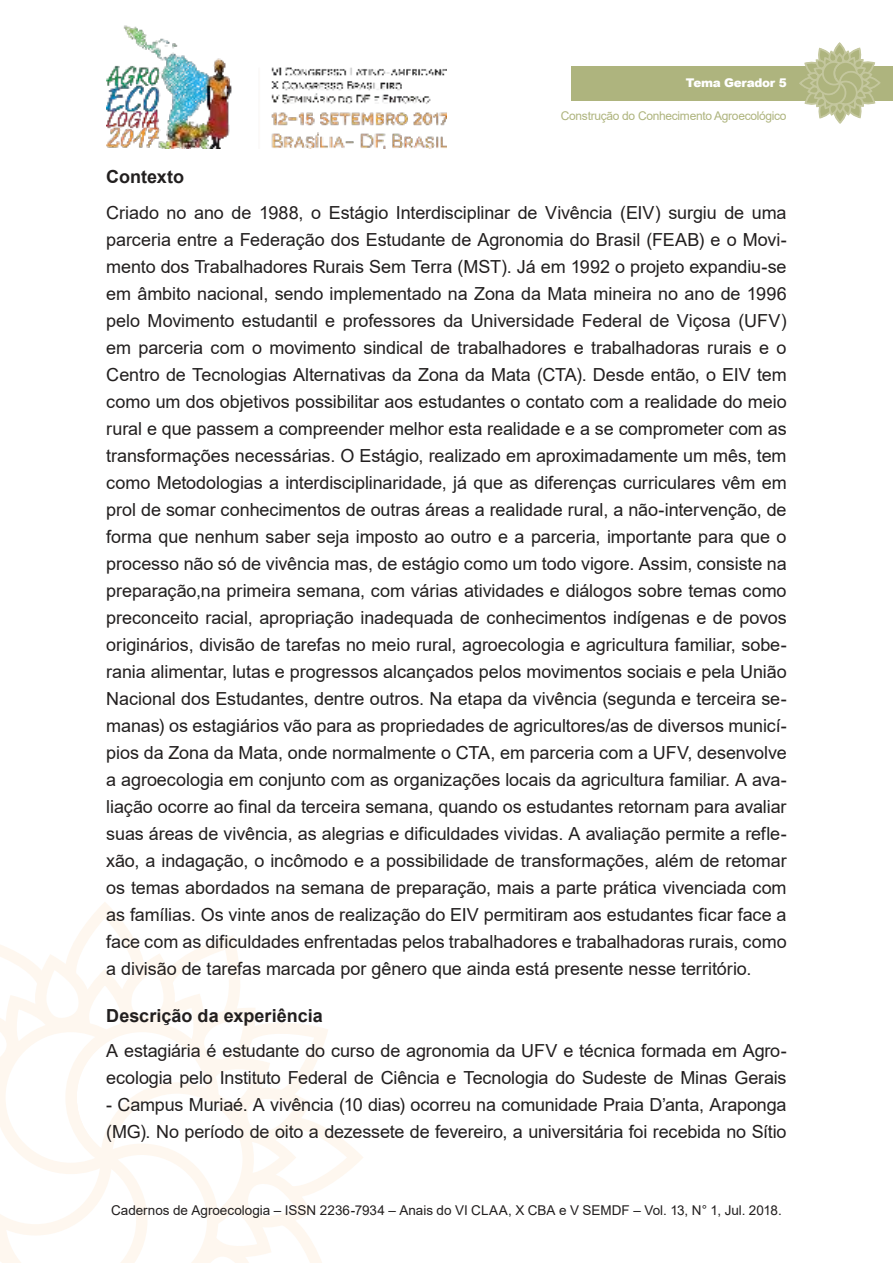
<style>
.page{position:relative;width:893px;height:1263px;background:#fff}
.page>*{position:absolute;margin:0;border:0;box-sizing:border-box;transform-origin:0 0}
.t1{font:18px/27px "Arial";letter-spacing:-.01em;color:#221f1f}
.t2{font:700 18px "Arial";color:#221f1f}
.t3{font:13.5px "Arial";color:#221f1f}
.t4{font:12px "Arial";letter-spacing:-.025em;color:#aeb47e}
.t5{font:900 12px "Arial";letter-spacing:-.025em;color:#fff}
</style>
<div class="page">
<img style="left:106px;top:25px;width:340px;height:124px">
<svg style="left:0;top:910px;width:363px;height:353px"></svg>
<div style="left:571px;top:66px;width:322px;height:34px;background:#aeb47e"></div>
<svg style="left:798px;top:43px;width:83px;height:81px"></svg>
<p class="t5" style="left:686px;top:76px;width:102px">Tema Gerador 5</p>
<p class="t4" style="left:561px;top:112px;width:227px">Construção do Conhecimento Agroecológico</p>
<p class="t2" style="left:106px;top:170px;width:79px">Contexto</p>
<p class="t1" style="left:106px;top:201px;width:682px;text-align:justify">Criado no ano de 1988, o Estágio Interdisciplinar de Vivência (EIV) surgiu de uma parceria entre a Federação dos Estudante de Agronomia do Brasil (FEAB) e o Movi&shy;mento dos Trabalhadores Rurais Sem Terra (MST). Já em 1992 o projeto expandiu-se em âmbito nacional, sendo implementado na Zona da Mata mineira no ano de 1996 pelo Movimento estudantil e professores da Universidade Federal de Viçosa (UFV) em parceria com o movimento sindical de trabalhadores e trabalhadoras rurais e o Centro de Tecnologias Alternativas da Zona da Mata (CTA). Desde então, o EIV tem como um dos objetivos possibilitar aos estudantes o contato com a realidade do meio rural e que passem a compreender melhor esta realidade e a se comprometer com as transformações necessárias. O Estágio, realizado em aproximadamente um mês, tem como Metodologias a interdisciplinaridade, já que as diferenças curriculares vêm em prol de somar conhecimentos de outras áreas a realidade rural, a não-intervenção, de forma que nenhum saber seja imposto ao outro e a parceria, importante para que o processo não só de vivência mas, de estágio como um todo vigore. Assim, consiste na preparação,na primeira semana, com várias atividades e diálogos sobre temas como preconceito racial, apropriação inadequada de conhecimentos indígenas e de povos originários, divisão de tarefas no meio rural, agroecologia e agricultura familiar, sobe&shy;rania alimentar, lutas e progressos alcançados pelos movimentos sociais e pela União Nacional dos Estudantes, dentre outros. Na etapa da vivência (segunda e terceira se&shy;manas) os estagiários vão para as propriedades de agricultores/as de diversos municí&shy;pios da Zona da Mata, onde normalmente o CTA, em parceria com a UFV, desenvolve a agroecologia em conjunto com as organizações locais da agricultura familiar. A ava&shy;liação ocorre ao final da terceira semana, quando os estudantes retornam para avaliar suas áreas de vivência, as alegrias e dificuldades vividas. A avaliação permite a refle&shy;xão, a indagação, o incômodo e a possibilidade de transformações, além de retomar os temas abordados na semana de preparação, mais a parte prática vivenciada com as famílias. Os vinte anos de realização do EIV permitiram aos estudantes ficar face a face com as dificuldades enfrentadas pelos trabalhadores e trabalhadoras rurais, como a divisão de tarefas marcada por gênero que ainda está presente nesse território.</p>
<p class="t2" style="left:106px;top:1009px;width:218px">Descrição da experiência</p>
<p class="t1" style="left:106px;top:1039px;width:682px">A estagiária é estudante do curso de agronomia da UFV e técnica formada em Agro&shy;ecologia pelo Instituto Federal de Ciência e Tecnologia do Sudeste de Minas Gerais</p>
<p class="t1" style="left:106px;top:1093px;width:682px">- Campus Muriaé. A vivência (10 dias) ocorreu na comunidade Praia D’anta, Araponga (MG). No período de oito a dezessete de fevereiro, a universitária foi recebida no Sítio</p>
<p class="t3" style="left:111px;top:1205px;width:672px">Cadernos de Agroecologia – ISSN 2236-7934 – Anais do VI CLAA, X CBA e V SEMDF – Vol. 13, N° 1, Jul. 2018.</p>
</div>
